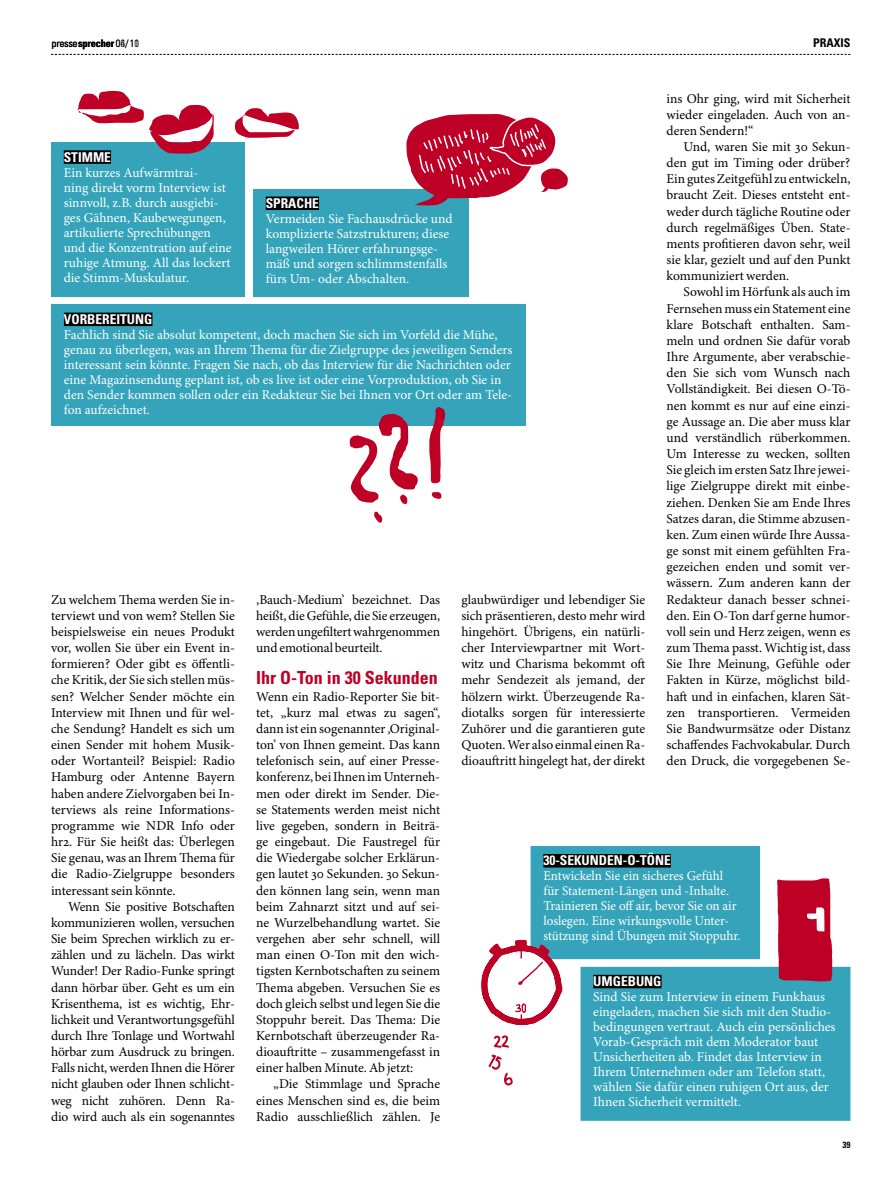
<style>
.page{position:relative;width:893px;height:1191px;background:#fff}
.page>*{position:absolute;margin:0;border:0;box-sizing:border-box;transform-origin:0 0}
.Zwischenüberschrift{font:700 condensed 18px "Univers";color:#be0027}
.Lauftext_Einzug{font:13.5px/16.2px "Minion Pro";letter-spacing:-.005em;color:#000;text-align:justify}
.Lauftext{font:13.5px/16.2px "Minion Pro";color:#000;text-align:justify}
.t1{font:13.5px/15px "Minion Pro";color:#fff}
.t2{font:700 condensed 13.5px "Univers";color:#fff}
.t3{font:700 condensed 12px "Univers";color:#000}
.t4{font:700 condensed 10.35px "Univers";letter-spacing:-.02em;color:#000}
.t5{font:300 condensed 10.35px "Univers";color:#000}
.t6{font:700 condensed 9px "Univers";color:#000}
.s1{font-weight:400}
.s2{font-weight:300}
</style>
<div class="page">
<svg style="left:51px;top:54px;width:799px;height:1px"></svg>
<div style="left:253px;top:188px;width:216px;height:108px;background:#35a4ba"></div>
<div style="left:266px;top:196px;width:53px;height:14px;background:#000"></div>
<div style="left:51px;top:142px;width:193px;height:154px;background:#35a4ba"></div>
<div style="left:64px;top:150px;width:47px;height:14px;background:#000"></div>
<div style="left:51px;top:304px;width:475px;height:122px;background:#35a4ba"></div>
<div style="left:64px;top:312px;width:88px;height:14px;background:#000"></div>
<svg style="left:235px;top:108px;width:64px;height:30px"></svg>
<svg style="left:429px;top:407px;width:16px;height:76px"></svg>
<svg style="left:374px;top:511px;width:8px;height:12px"></svg>
<svg style="left:432px;top:492px;width:9px;height:7px"></svg>
<svg style="left:350px;top:414px;width:68px;height:90px"></svg>
<svg style="left:77px;top:91px;width:137px;height:63px"></svg>
<svg style="left:406px;top:114px;width:162px;height:91px"></svg>
<div style="left:581px;top:966px;width:269px;height:154px;background:#35a4ba"></div>
<div style="left:593px;top:974px;width:69px;height:14px;background:#000"></div>
<svg style="left:777px;top:878px;width:55px;height:103px;background:#c21a3d"></svg>
<div style="left:531px;top:846px;width:229px;height:113px;background:#35a4ba"></div>
<div style="left:543px;top:854px;width:128px;height:13px;background:#000"></div>
<svg style="left:481px;top:940px;width:81px;height:146px"></svg>
<p class="t4" style="left:52px;top:37px;width:89px"><span class="s1">presse</span>sprecher <span class="s2">04/10</span></p>
<p class="t3" style="left:813px;top:36px;width:39px">PRAXIS</p>
<p class="t5" style="left:121px;top:37px;width:20px">6 1</p>
<p class="Lauftext_Einzug" style="left:666px;top:91px;width:185px">ins Ohr ging, wird mit Sicherheit wieder eingeladen. Auch von an&shy;deren Sendern!“</p>
<p class="Lauftext_Einzug" style="left:666px;top:139px;width:185px;text-indent:17px">Und, waren Sie mit 30 Sekun&shy;den gut im Timing oder drüber?<br>Ein gutes Zeitgefühl zu entwickeln, braucht Zeit. Dieses entsteht ent&shy;weder durch tägliche Routine oder durch regelmäßiges Üben. State&shy;ments profitieren davon sehr, weil sie klar, gezielt und auf den Punkt kommuniziert werden.</p>
<p class="Lauftext_Einzug" style="left:666px;top:285px;width:185px;text-indent:17px">Sowohl im Hörfunk als auch im Fernsehen muss ein Statement eine klare Botschaft enthalten. Sam&shy;meln und ordnen Sie dafür vorab Ihre Argumente, aber verabschie&shy;den Sie sich vom Wunsch nach Vollständigkeit. Bei diesen O-Tö&shy;nen kommt es nur auf eine einzi&shy;ge Aussage an. Die aber muss klar und verständlich rüberkommen.<br>Um Interesse zu wecken, sollten Sie gleich im ersten Satz Ihre jewei&shy;lige Zielgruppe direkt mit einbe&shy;ziehen. Denken Sie am Ende Ihres Satzes daran, die Stimme abzusen&shy;ken. Zum einen würde Ihre Aussa&shy;ge sonst mit einem gefühlten Fra&shy;gezeichen enden und somit ver&shy;wässern. Zum anderen kann der Redakteur danach besser schnei&shy;den. Ein O-Ton darf gerne humor&shy;voll sein und Herz zeigen, wenn es zum Thema passt. Wichtig ist, dass Sie Ihre Meinung, Gefühle oder Fakten in Kürze, möglichst bild&shy;haft und in einfachen, klaren Sät&shy;zen transportieren. Vermeiden Sie Bandwurmsätze oder Distanz schaffendes Fachvokabular. Durch den Druck, die vorgegebenen Se-</p>
<p class="t2" style="left:64px;top:148px;width:49px">STIMME</p>
<p class="t1" style="left:64px;top:165px;width:169px">Ein kurzes Aufwärmtrai-<br>ning direkt vorm Interview ist sinnvoll, z.B. durch ausgiebi&shy;ges Gähnen, Kaubewegungen, artikulierte Sprechübungen und die Konzentration auf eine ruhige Atmung. All das lockert die Stimm-Muskulatur.</p>
<p class="t2" style="left:64px;top:311px;width:90px">VORBEREITUNG</p>
<p class="t1" style="left:64px;top:327px;width:450px">Fachlich sind Sie absolut kompetent, doch machen Sie sich im Vorfeld die Mühe, genau zu überlegen, was an Ihrem Thema für die Zielgruppe des jeweiligen Senders interessant sein könnte. Fragen Sie nach, ob das Interview für die Nachrichten oder eine Magazinsendung geplant ist, ob es live ist oder eine Vorproduktion, ob Sie in den Sender kommen sollen oder ein Redakteur Sie bei Ihnen vor Ort oder am Tele&shy;fon aufzeichnet.</p>
<p class="t2" style="left:266px;top:195px;width:55px">SPRACHE</p>
<p class="t1" style="left:266px;top:211px;width:188px">Vermeiden Sie Fachausdrücke und komplizierte Satzstrukturen; diese langweilen Hörer erfahrungsge&shy;mäß und sorgen schlimmstenfalls fürs Um- oder Abschalten.</p>
<p class="Lauftext" style="left:51px;top:591px;width:185px">Zu welchem Thema werden Sie in&shy;terviewt und von wem? Stellen Sie beispielsweise ein neues Produkt vor, wollen Sie über ein Event in&shy;formieren? Oder gibt es öffentli&shy;che Kritik, der Sie sich stellen müs&shy;sen? Welcher Sender möchte ein Interview mit Ihnen und für wel&shy;che Sendung? Handelt es sich um einen Sender mit hohem Musik&shy;oder Wortanteil? Beispiel: Radio Hamburg oder Antenne Bayern haben andere Zielvorgaben bei In&shy;terviews als reine Informations&shy;programme wie NDR Info oder hr2. Für Sie heißt das: Überlegen Sie genau, was an Ihrem Thema für die Radio-Zielgruppe besonders interessant sein könnte.</p>
<p class="Lauftext_Einzug" style="left:51px;top:898px;width:185px;text-indent:17px">Wenn Sie positive Botschaften kommunizieren wollen, versuchen Sie beim Sprechen wirklich zu er&shy;zählen und zu lächeln. Das wirkt Wunder! Der Radio-Funke springt dann hörbar über. Geht es um ein Krisenthema, ist es wichtig, Ehr&shy;lichkeit und Verantwortungsgefühl durch Ihre Tonlage und Wortwahl hörbar zum Ausdruck zu bringen.<br>Falls nicht, werden Ihnen die Hörer nicht glauben oder Ihnen schlicht&shy;weg nicht zuhören. Denn Ra&shy;dio wird auch als ein sogenanntes</p>
<p class="Lauftext_Einzug" style="left:256px;top:591px;width:185px">‚Bauch-Medium’ bezeichnet. Das heißt, die Gefühle, die Sie erzeugen, werden ungefiltert wahrgenommen und emotional beurteilt.</p>
<p class="Zwischenüberschrift" style="left:256px;top:667px;width:183px">Ihr O-Ton in 30 Sekunden</p>
<p class="Lauftext" style="left:256px;top:688px;width:185px">Wenn ein Radio-Reporter Sie bit&shy;tet, „kurz mal etwas zu sagen“, dann ist ein sogenannter ‚Original&shy;ton’ von Ihnen gemeint. Das kann telefonisch sein, auf einer Presse&shy;konferenz, bei Ihnen im Unterneh&shy;men oder direkt im Sender. Die&shy;se Statements werden meist nicht live gegeben, sondern in Beiträ&shy;ge eingebaut. Die Faustregel für die Wiedergabe solcher Erklärun&shy;gen lautet 30 Sekunden. 30 Sekun&shy;den können lang sein, wenn man beim Zahnarzt sitzt und auf sei&shy;ne Wurzelbehandlung wartet. Sie vergehen aber sehr schnell, will man einen O-Ton mit den wich&shy;tigsten Kernbotschaften zu seinem Thema abgeben. Versuchen Sie es doch gleich selbst und legen Sie die Stoppuhr bereit. Das Thema: Die Kernbotschaft überzeugender Ra&shy;dioauftritte – zusammengefasst in einer halben Minute. Ab jetzt:</p>
<p class="Lauftext_Einzug" style="left:256px;top:1076px;width:185px;text-indent:17px">„Die Stimmlage und Sprache eines Menschen sind es, die beim Radio ausschließlich zählen. Je</p>
<p class="Lauftext_Einzug" style="left:461px;top:591px;width:185px">glaubwürdiger und lebendiger Sie sich präsentieren, desto mehr wird hingehört. Übrigens, ein natürli&shy;cher Interviewpartner mit Wort&shy;witz und Charisma bekommt oft mehr Sendezeit als jemand, der hölzern wirkt. Überzeugende Ra&shy;diotalks sorgen für interessierte Zuhörer und die garantieren gute Quoten. Wer also einmal einen Ra&shy;dioauftritt hingelegt hat, der direkt</p>
<p class="t2" style="left:543px;top:852px;width:129px">30-SEKUNDEN-O-TÖNE</p>
<p class="t1" style="left:543px;top:869px;width:199px">Entwickeln Sie ein sicheres Gefühl für Statement-Längen und -Inhalte.<br>Trainieren Sie off air, bevor Sie on air loslegen. Eine wirkungsvolle Unter&shy;stützung sind Übungen mit Stoppuhr.</p>
<p class="t2" style="left:593px;top:973px;width:70px">UMGEBUNG</p>
<p class="t1" style="left:593px;top:989px;width:244px">Sind Sie zum Interview in einem Funkhaus eingeladen, machen Sie sich mit den Studio&shy;bedingungen vertraut. Auch ein persönliches Vorab-Gespräch mit dem Moderator baut Unsicherheiten ab. Findet das Interview in Ihrem Unternehmen oder am Telefon statt, wählen Sie dafür einen ruhigen Ort aus, der Ihnen Sicherheit vermittelt.</p>
<p class="t6" style="left:842px;top:1139px;width:9px">39</p>
</div>
